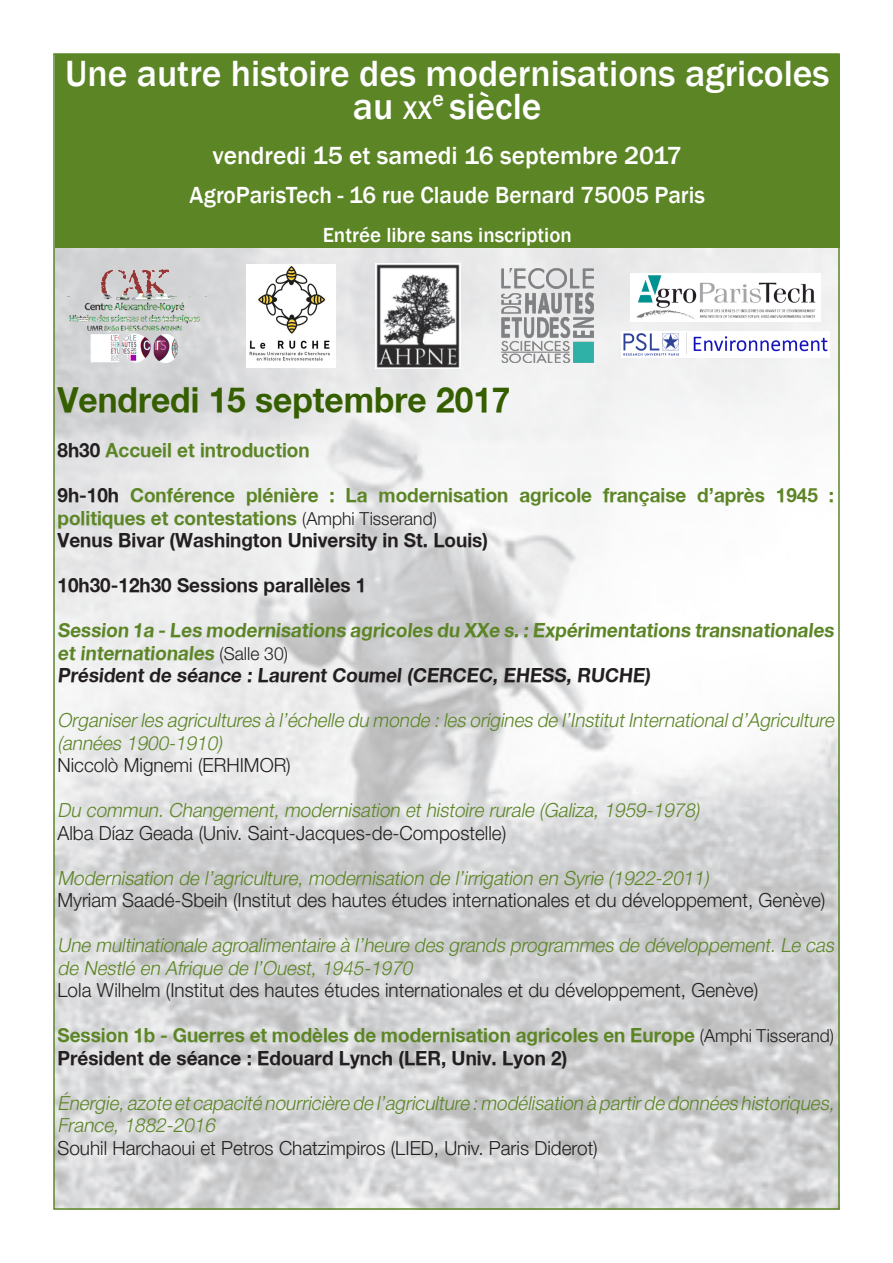
<style>
.page{position:relative;width:893px;height:1263px;background:#fff}
.page>*{position:absolute;margin:0;border:0;box-sizing:border-box;transform-origin:0 0}
.t1{font:500 37.5px/33px "Franklin Gothic";color:#fff;text-align:center}
.Style_de_paragraphe{font:700 34.5px "Helvetica Neue";color:#355e00}
.t2{font:500 25.5px "Franklin Gothic";color:#fff}
.t3{font:500 24px "Franklin Gothic";color:#fff}
.t4{font:500 21px "Franklin Gothic";color:#fff}
.Style_de_paragraphe-2{font:italic 300 19.5px/22.5px "Helvetica Neue LT Std";color:#5c8526}
.Style_de_paragraphe-3{font:700 19.5px/22.5px "Helvetica Neue";color:#5c8526}
.Style_de_paragraphe-4{font:300 19.5px "Helvetica Neue LT Std";color:#231f20}
.Style_de_paragraphe-5{font:700 19.5px "Helvetica Neue";color:#231f20}
.s1{font-size:26.25px}
.s2{color:#231f20}
.s3{font-family:"Helvetica Neue LT Std";font-weight:300;font-size:18px;color:#231f20}
</style>
<div class="page">
<img style="left:56px;top:247px;width:781px;height:960px">
<div style="left:55px;top:54px;width:785px;height:193px;background:#5c8526"></div>
<img style="left:376px;top:263px;width:85px;height:106px">
<img style="left:501px;top:268px;width:93px;height:94px">
<img style="left:631px;top:274px;width:189px;height:48px">
<img style="left:68px;top:269px;width:138px;height:94px">
<img style="left:247px;top:264px;width:88px;height:104px">
<img style="left:621px;top:332px;width:209px;height:26px">
<p class="t1" style="left:65px;top:57px;width:766px">Une autre histoire des modernisations agricoles au <span class="s1">xx</span><sup>e</sup> siècle</p>
<p class="t2" style="left:213px;top:140px;width:471px">vendredi 15 et samedi 16 septembre 2017</p>
<p class="t3" style="left:189px;top:180px;width:517px">AgroParisTech - 16 rue Claude Bernard 75005 Paris</p>
<p class="t4" style="left:323px;top:222px;width:251px">Entrée libre sans inscription</p>
<p class="Style_de_paragraphe" style="left:58px;top:378px;width:455px">Vendredi 15 septembre 2017</p>
<p class="Style_de_paragraphe-3" style="left:58px;top:438px;width:254px"><span class="s2">8h30</span> Accueil et introduction</p>
<p class="Style_de_paragraphe-3" style="left:58px;top:483px;width:778px"><span class="s2">9h-10h</span> Conférence plénière : La modernisation agricole française d’après 1945 : politiques et contestations <span class="s3">(Amphi Tisserand)</span></p>
<p class="Style_de_paragraphe-5" style="left:58px;top:528px;width:432px">Venus Bivar (Washington University in St. Louis)</p>
<p class="Style_de_paragraphe-5" style="left:58px;top:573px;width:310px">10h30-12h30 Sessions parallèles 1</p>
<p class="Style_de_paragraphe-3" style="left:58px;top:618px;width:780px">Session 1a - Les modernisations agricoles du XXe s. : Expérimentations transnationales</p>
<p class="Style_de_paragraphe-3" style="left:58px;top:641px;width:232px">et internationales <span class="s3">(Salle 30)</span></p>
<p class="Style_de_paragraphe-5" style="left:58px;top:663px;width:594px">Président de séance : Laurent Coumel (CERCEC, EHESS, RUCHE)</p>
<p class="Style_de_paragraphe-2" style="left:58px;top:708px;width:782px">Organiserles agricultures à l’échelle du monde :les origines de l’InstitutInternationald’Agriculture (années 1900-1910)</p>
<p class="Style_de_paragraphe-4" style="left:58px;top:753px;width:235px">Niccolò Mignemi (ERHIMOR)</p>
<p class="Style_de_paragraphe-2" style="left:58px;top:798px;width:643px">Du commun. Changement, modernisation et histoire rurale (Galiza, 1959-1978)</p>
<p class="Style_de_paragraphe-4" style="left:58px;top:821px;width:450px">Alba Díaz Geada (Univ. Saint-Jacques-de-Compostelle)</p>
<p class="Style_de_paragraphe-2" style="left:58px;top:866px;width:653px">Modernisation de l’agriculture, modernisation de l’irrigation en Syrie (1922-2011)</p>
<p class="Style_de_paragraphe-4" style="left:58px;top:888px;width:769px">Myriam Saadé-Sbeih (Institut des hautes études internationales et du développement, Genève)</p>
<p class="Style_de_paragraphe-2" style="left:58px;top:933px;width:782px">Une multinationale agroalimentaire à l’heure des grands programmes de développement.Le cas de Nestlé en Afrique de l’Ouest, 1945-1970</p>
<p class="Style_de_paragraphe-4" style="left:58px;top:978px;width:702px">Lola Wilhelm (Institut des hautes études internationales et du développement, Genève)</p>
<p class="Style_de_paragraphe-3" style="left:58px;top:1023px;width:778px">Session 1b - Guerres et modèles de modernisation agricoles en Europe <span class="s3">(Amphi Tisserand)</span></p>
<p class="Style_de_paragraphe-5" style="left:58px;top:1046px;width:511px">Président de séance : Edouard Lynch (LER, Univ. Lyon 2)</p>
<p class="Style_de_paragraphe-2" style="left:58px;top:1091px;width:782px">Énergie,azote etcapacité nourricière de l’agriculture :modélisation à partirde données historiques,<br>France, 1882-2016</p>
<p class="Style_de_paragraphe-4" style="left:58px;top:1136px;width:542px">Souhil Harchaoui et Petros Chatzimpiros (LIED, Univ. Paris Diderot)</p>
</div>
